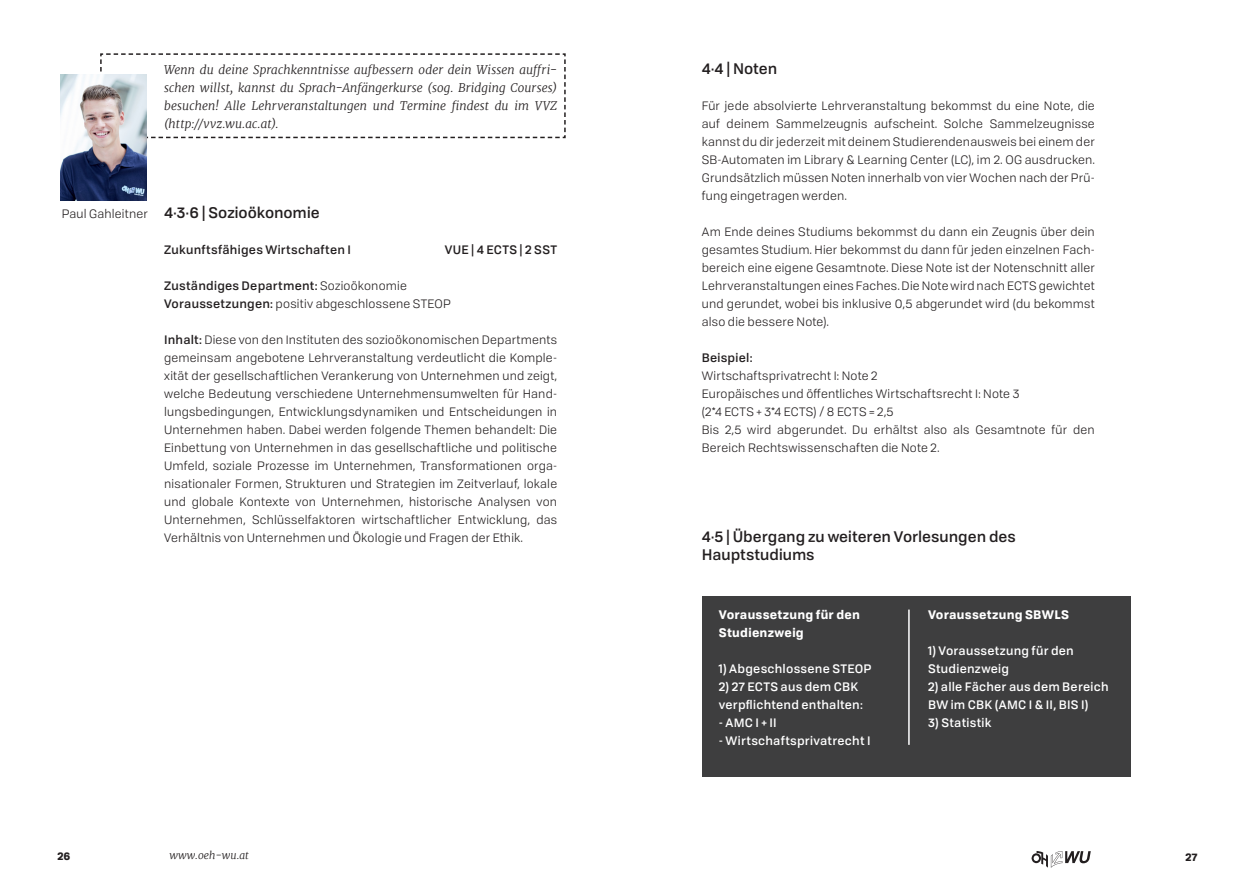
<style>
.page{position:relative;width:1259px;height:893px;background:#fff}
.page>*{position:absolute;margin:0;border:0;box-sizing:border-box;transform-origin:0 0}
.Unterüberschrift{font:500 15px "Tofino";letter-spacing:-.005em;color:#231f20}
.Fliestext{font:12px/18px "Tofino";letter-spacing:.015em;color:#231f20;text-align:justify}
.Fliestext-2{font:italic 300 12px/18px "Merriweather";letter-spacing:.005em;color:#231f20;text-align:justify}
.Fliestext-3{font:500 12px/18px "Tofino";letter-spacing:.015em;color:#fff}
.Fliestext-4{font:500 12px "Tofino";letter-spacing:.02em;color:#231f20}
.Fliestext-5{font:700 12px/18px "Tofino";letter-spacing:.015em;color:#fff}
.t1{font:italic 300 10.5px "Merriweather";color:#231f20}
.t2{font:700 10.5px "Tofino";color:#231f20}
.s1{font-weight:400}
.s2{font-weight:500}
</style>
<div class="page">
<svg style="left:1031px;top:851px;width:59px;height:17px"></svg>
<svg style="left:100px;top:53px;width:466px;height:86px"></svg>
<div style="left:702px;top:596px;width:428px;height:180px;background:#3e3e3f"></div>
<hr style="left:908px;top:610px;width:1px;height:135px;background:#fff">
<img style="left:61px;top:74px;width:85px;height:126px">
<p class="Fliestext-2" style="left:164px;top:61px;width:394px">Wenn du deine Sprachkenntnisse aufbessern oder dein Wissen auffri&shy;schen willst, kannst du Sprach-Anfängerkurse (sog. Bridging Courses) besuchen! Alle Lehrveranstaltungen und Termine findest du im VVZ (http://vvz.wu.ac.at).</p>
<p class="Fliestext" style="left:62px;top:204px;width:88px">Paul Gahleitner</p>
<p class="Unterüberschrift" style="left:164px;top:201px;width:157px">4·3·6 | Sozioökonomie</p>
<p class="Fliestext-4" style="left:164px;top:241px;width:188px">Zukunftsfähiges Wirtschaften I</p>
<p class="Fliestext-4" style="left:445px;top:241px;width:114px">VUE | 4 ECTS | 2 SST</p>
<p class="Fliestext-4" style="left:164px;top:277px;width:244px">Zuständiges Department: <span class="s1">Sozioökonomie</span></p>
<p class="Fliestext" style="left:164px;top:294px;width:288px"><span class="s2">Voraussetzungen:</span> positiv abgeschlossene STEOP</p>
<p class="Fliestext" style="left:164px;top:330px;width:394px"><span class="s2">Inhalt:</span> Diese von den Instituten des sozioökonomischen Departments gemeinsam angebotene Lehrveranstaltung verdeutlicht die Komple&shy;xität der gesellschaftlichen Verankerung von Unternehmen und zeigt, welche Bedeutung verschiedene Unternehmensumwelten für Hand&shy;lungsbedingungen, Entwicklungsdynamiken und Entscheidungen in Unternehmen haben. Dabei werden folgende Themen behandelt: Die Einbettung von Unternehmen in das gesellschaftliche und politische Umfeld, soziale Prozesse im Unternehmen, Transformationen orga&shy;nisationaler Formen, Strukturen und Strategien im Zeitverlauf, lokale und globale Kontexte von Unternehmen, historische Analysen von Unternehmen, Schlüsselfaktoren wirtschaftlicher Entwicklung, das Verhältnis von Unternehmen und Ökologie und Fragen der Ethik.</p>
<p class="Unterüberschrift" style="left:702px;top:57px;width:77px">4·4 | Noten</p>
<p class="Fliestext" style="left:702px;top:96px;width:394px">Für jede absolvierte Lehrveranstaltung bekommst du eine Note, die auf deinem Sammelzeugnis aufscheint. Solche Sammelzeugnisse kannst du dir jederzeit mit deinem Studierendenausweis bei einem der SB-Automaten im Library &amp; Learning Center (LC), im 2. OG ausdrucken.<br>Grundsätzlich müssen Noten innerhalb von vier Wochen nach der Prü&shy;fung eingetragen werden.</p>
<p class="Fliestext" style="left:702px;top:222px;width:394px">Am Ende deines Studiums bekommst du dann ein Zeugnis über dein gesamtes Studium. Hier bekommst du dann für jeden einzelnen Fach&shy;bereich eine eigene Gesamtnote. Diese Note ist der Notenschnitt aller Lehrveranstaltungen eines Faches. Die Note wird nach ECTS gewichtet und gerundet, wobei bis inklusive 0,5 abgerundet wird (du bekommst also die bessere Note).</p>
<p class="Fliestext-4" style="left:702px;top:349px;width:52px">Beispiel:</p>
<p class="Fliestext" style="left:702px;top:366px;width:177px">Wirtschaftsprivatrecht I: Note 2</p>
<p class="Fliestext" style="left:702px;top:384px;width:319px">Europäisches und öffentliches Wirtschaftsrecht I: Note 3</p>
<p class="Fliestext" style="left:702px;top:402px;width:193px">(2*4 ECTS + 3*4 ECTS) / 8 ECTS = 2,5</p>
<p class="Fliestext" style="left:702px;top:420px;width:394px">Bis 2,5 wird abgerundet. Du erhältst also als Gesamtnote für den<br>Bereich Rechtswissenschaften die Note 2.</p>
<p class="Unterüberschrift" style="left:702px;top:525px;width:315px">4·5 | Übergang zu weiteren Vorlesungen des</p>
<p class="Unterüberschrift" style="left:702px;top:543px;width:114px">Hauptstudiums</p>
<p class="Fliestext-5" style="left:719px;top:604px;width:143px">Voraussetzung für den<br>Studienzweig</p>
<p class="Fliestext-3" style="left:719px;top:658px;width:154px">1) Abgeschlossene STEOP</p>
<p class="Fliestext-3" style="left:719px;top:676px;width:141px">2) 27 ECTS aus dem CBK</p>
<p class="Fliestext-3" style="left:719px;top:694px;width:146px">verpflichtend enthalten:</p>
<p class="Fliestext-3" style="left:719px;top:712px;width:59px">- AMC I + II</p>
<p class="Fliestext-3" style="left:719px;top:730px;width:153px">- Wirtschaftsprivatrecht I</p>
<p class="Fliestext-5" style="left:928px;top:604px;width:142px">Voraussetzung SBWLS</p>
<p class="Fliestext-3" style="left:928px;top:640px;width:147px">1) Voraussetzung für den<br>Studienzweig</p>
<p class="Fliestext-3" style="left:928px;top:676px;width:182px">2) alle Fächer aus dem Bereich<br>BW im CBK (AMC I &amp; II, BIS I)</p>
<p class="Fliestext-3" style="left:928px;top:712px;width:65px">3) Statistik</p>
<p class="t2" style="left:57px;top:847px;width:15px">26</p>
<p class="t1" style="left:169px;top:848px;width:81px">www.oeh-wu.at</p>
<p class="t2" style="left:1185px;top:848px;width:13px">27</p>
</div>
